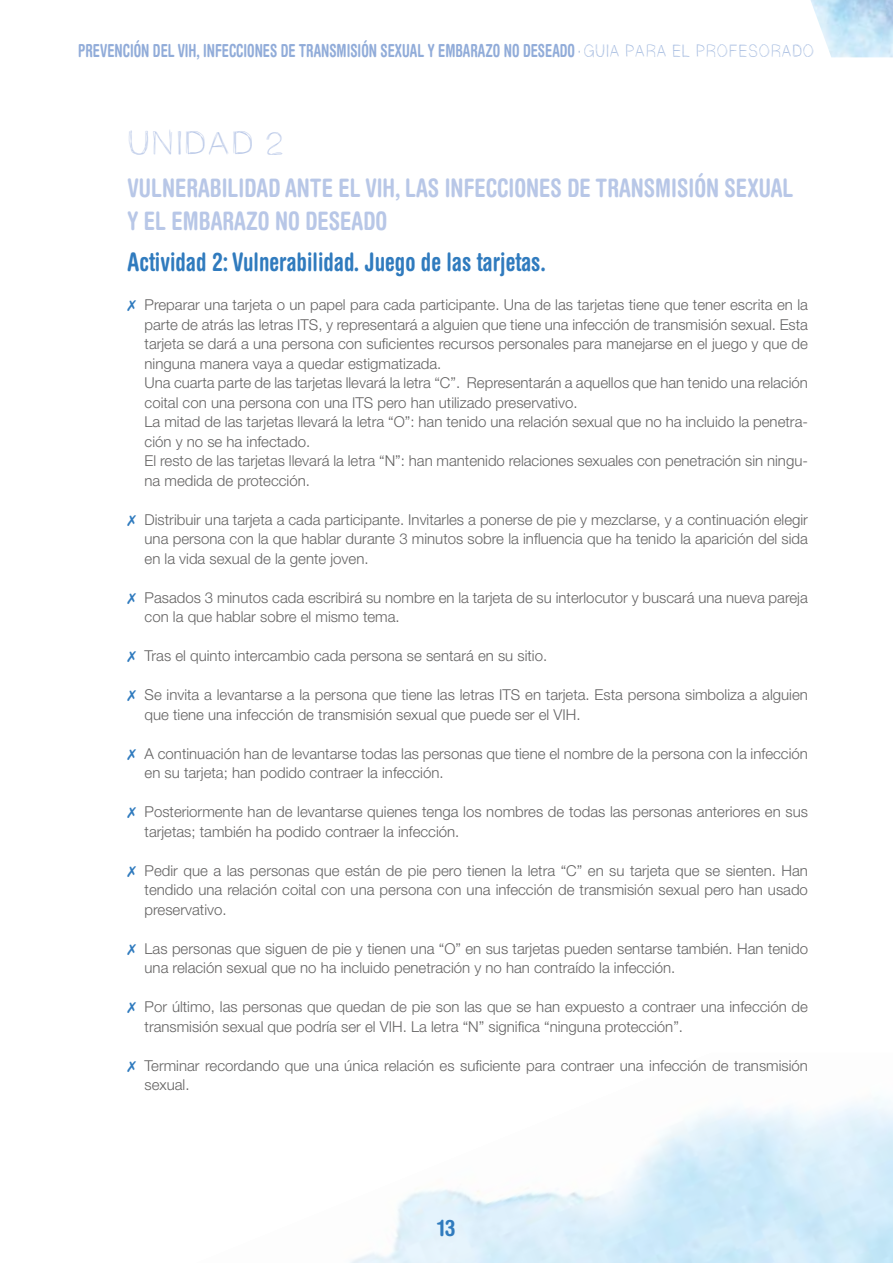
<style>
.page{position:relative;width:893px;height:1263px;background:#fff}
.page>*{position:absolute;margin:0;border:0;box-sizing:border-box;transform-origin:0 0}
.t1{font:34.5px "Sketchtica";color:#b8c7e7}
.t2{font:700 condensed 25.5px/33px "Helvetica Rounded LT Std";color:#b8c7e7;scale:.89 1}
.t3{font:700 condensed 25.5px "Helvetica Rounded LT Std";color:#307bbe;scale:.89 1}
.t4{font:700 condensed 22.5px "Helvetica Rounded";color:#307bbe}
.t5{font:700 condensed 18px "Helvetica Rounded LT Std";color:#91acd9;scale:.8 1}
.t6{font:300 15px/19.5px "Helvetica Neue LT Std";color:#646363}
.s1{font-family:"Tungsten";font-weight:400;font-stretch:normal}
.s2{font-family:"Sketchtica";font-weight:400;font-stretch:normal}
</style>
<div class="page">
<img style="left:810px;top:0;width:83px;height:57px">
<p class="t5" style="left:78px;top:40px;width:922px">PREVENCIÓN DEL VIH, INFECCIONES DE TRANSMISIÓN SEXUAL Y EMBARAZO NO DESEADO <span class="s1">·</span> <span class="s2">GUIA PARA EL PROFESORADO</span></p>
<h1 class="t1" style="left:128px;top:126px;width:160px">UNIDAD 2</h1>
<h2 class="t2" style="left:128px;top:171px;width:750px">VULNERABILIDAD ANTE EL VIH, LAS INFECCIONES DE TRANSMISIÓN SEXUAL<br>Y EL EMBARAZO NO DESEADO</h2>
<h2 class="t3" style="left:128px;top:247px;width:472px">Actividad 2: Vulnerabilidad. Juego de las tarjetas.</h2>
<p class="t6" style="left:145px;top:295px;width:665px">Preparar una tarjeta o un papel para cada participante. Una de las tarjetas tiene que tener escrita en la parte de atrás las letras ITS, y representará a alguien que tiene una infección de transmisión sexual. Esta tarjeta se dará a una persona con suficientes recursos personales para manejarse en el juego y que de ninguna manera vaya a quedar estigmatizada.<br>Una cuarta parte de las tarjetas llevará la letra “C”. Representarán a aquellos que han tenido una relación coital con una persona con una ITS pero han utilizado preservativo.<br>La mitad de las tarjetas llevará la letra “O”: han tenido una relación sexual que no ha incluido la penetra&shy;ción y no se ha infectado.<br>El resto de las tarjetas llevará la letra “N”: han mantenido relaciones sexuales con penetración sin ningu&shy;na medida de protección.</p>
<p class="t6" style="left:145px;top:509px;width:665px;text-align:justify">Distribuir una tarjeta a cada participante. Invitarles a ponerse de pie y mezclarse, y a continuación elegir una persona con la que hablar durante 3 minutos sobre la influencia que ha tenido la aparición del sida en la vida sexual de la gente joven.</p>
<p class="t6" style="left:145px;top:587px;width:665px">Pasados 3 minutos cada escribirá su nombre en la tarjeta de su interlocutor y buscará una nueva pareja con la que hablar sobre el mismo tema.</p>
<p class="t6" style="left:145px;top:646px;width:404px">Tras el quinto intercambio cada persona se sentará en su sitio.</p>
<p class="t6" style="left:145px;top:685px;width:665px">Se invita a levantarse a la persona que tiene las letras ITS en tarjeta. Esta persona simboliza a alguien que tiene una infección de transmisión sexual que puede ser el VIH.</p>
<p class="t6" style="left:145px;top:743px;width:665px">A continuación han de levantarse todas las personas que tiene el nombre de la persona con la infección en su tarjeta; han podido contraer la infección.</p>
<p class="t6" style="left:145px;top:802px;width:665px">Posteriormente han de levantarse quienes tenga los nombres de todas las personas anteriores en sus tarjetas; también ha podido contraer la infección.</p>
<p class="t6" style="left:145px;top:860px;width:665px;text-align:justify">Pedir que a las personas que están de pie pero tienen la letra “C” en su tarjeta que se sienten. Han tendido una relación coital con una persona con una infección de transmisión sexual pero han usado preservativo.</p>
<p class="t6" style="left:145px;top:938px;width:665px">Las personas que siguen de pie y tienen una “O” en sus tarjetas pueden sentarse también. Han tenido una relación sexual que no ha incluido penetración y no han contraído la infección.</p>
<p class="t6" style="left:145px;top:997px;width:665px">Por último, las personas que quedan de pie son las que se han expuesto a contraer una infección de transmisión sexual que podría ser el VIH. La letra “N” significa “ninguna protección”.</p>
<p class="t6" style="left:145px;top:1055px;width:665px">Terminar recordando que una única relación es suficiente para contraer una infección de transmisión sexual.</p>
<h3 class="t4" style="left:437px;top:1214px;width:20px">13</h3>
</div>
